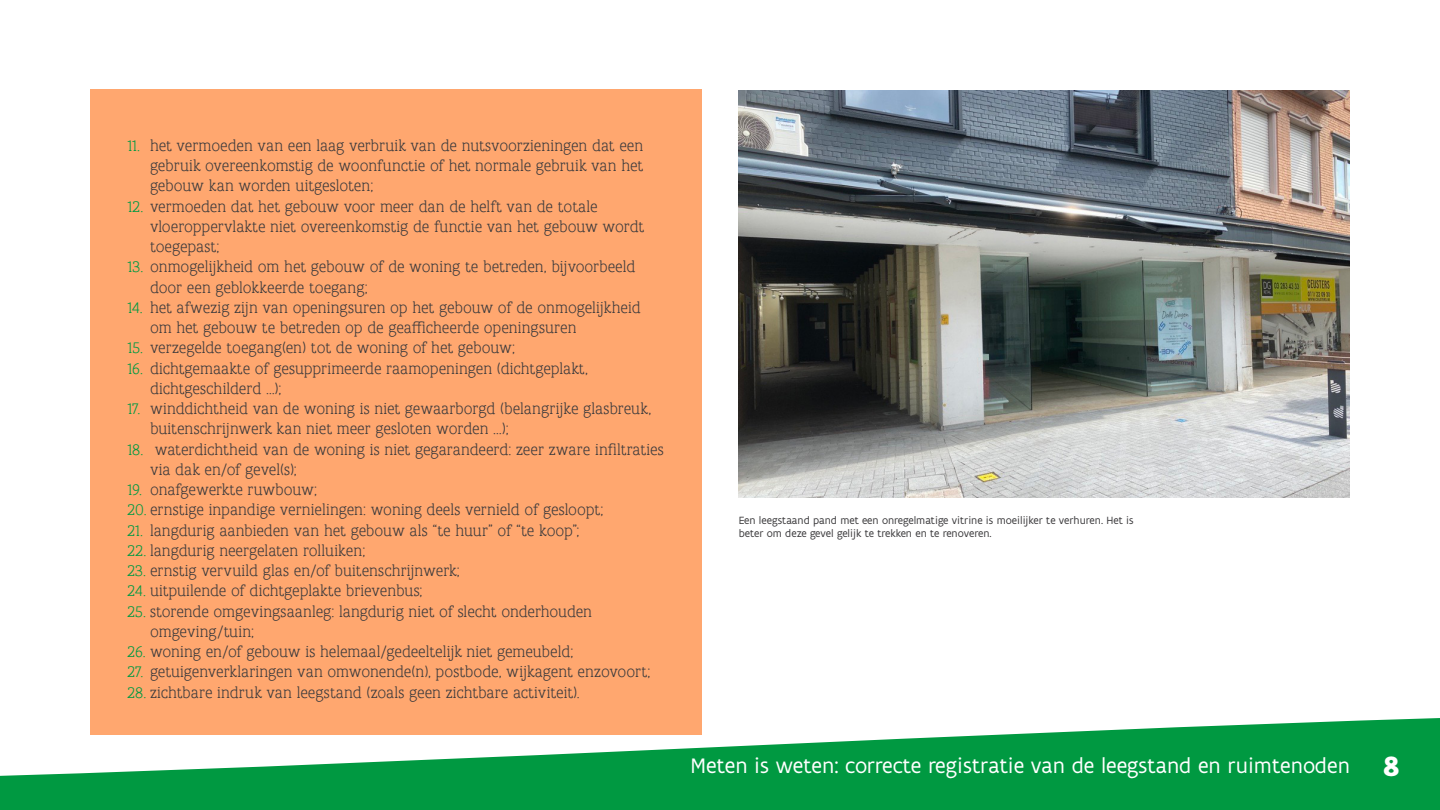
<style>
.page{position:relative;width:1440px;height:810px;background:#fff}
.page>*{position:absolute;margin:0;border:0;box-sizing:border-box;transform-origin:0 0}
.t1{font:700 30px "Flanders Art Sans";color:#fff}
.t2{font:22.5px "Flanders Art Sans";color:#fff}
.Opsomming_nummer{font:300 16.5px/20.2px "Flanders Art Serif";letter-spacing:-.005em;color:#3b3a3c}
.t3{font:11.25px/13.5px "Flanders Art Sans";color:#3b3a3c}
.s1{color:#009941}
</style>
<div class="page">
<svg style="left:0;top:718px;width:1440px;height:92px;fill:#009941"></svg>
<div style="left:90px;top:90px;width:611px;height:645px;background:#ffa76f"></div>
<img style="left:739px;top:90px;width:611px;height:408px">
<p class="Opsomming_nummer" style="left:150px;top:136px;width:495px;text-align:justify;text-indent:-22px"><span class="s1">11.</span> het vermoeden van een laag verbruik van de nutsvoorzieningen dat een gebruik overeenkomstig de woonfunctie of het normale gebruik van het gebouw kan worden uitgesloten;</p>
<p class="Opsomming_nummer" style="left:150px;top:196px;width:496px;text-indent:-22px"><span class="s1">12.</span> vermoeden dat het gebouw voor meer dan de helft van de totale vloeroppervlakte niet overeenkomstig de functie van het gebouw wordt toegepast;</p>
<p class="Opsomming_nummer" style="left:150px;top:257px;width:487px;text-indent:-22px"><span class="s1">13.</span> onmogelijkheid om het gebouw of de woning te betreden, bijvoorbeeld door een geblokkeerde toegang;</p>
<p class="Opsomming_nummer" style="left:150px;top:298px;width:492px;text-indent:-22px"><span class="s1">14.</span> het afwezig zijn van openingsuren op het gebouw of de onmogelijkheid om het gebouw te betreden op de geafficheerde openingsuren</p>
<p class="Opsomming_nummer" style="left:128px;top:338px;width:389px"><span class="s1">15.</span> verzegelde toegang(en) tot de woning of het gebouw;</p>
<p class="Opsomming_nummer" style="left:150px;top:358px;width:440px;text-indent:-22px"><span class="s1">16.</span> dichtgemaakte of gesupprimeerde raamopeningen (dichtgeplakt, dichtgeschilderd …);</p>
<p class="Opsomming_nummer" style="left:150px;top:399px;width:503px;text-indent:-22px"><span class="s1">17.</span> winddichtheid van de woning is niet gewaarborgd (belangrijke glasbreuk, buitenschrijnwerk kan niet meer gesloten worden …);</p>
<p class="Opsomming_nummer" style="left:150px;top:439px;width:515px;text-indent:-22px"><span class="s1">18.</span> waterdichtheid van de woning is niet gegarandeerd: zeer zware infiltraties via dak en/of gevel(s);</p>
<p class="Opsomming_nummer" style="left:128px;top:480px;width:191px"><span class="s1">19.</span> onafgewerkte ruwbouw;</p>
<p class="Opsomming_nummer" style="left:128px;top:500px;width:477px"><span class="s1">20.</span> ernstige inpandige vernielingen: woning deels vernield of gesloopt;</p>
<p class="Opsomming_nummer" style="left:128px;top:520px;width:454px"><span class="s1">21.</span> langdurig aanbieden van het gebouw als “te huur” of “te koop”;</p>
<p class="Opsomming_nummer" style="left:128px;top:541px;width:239px"><span class="s1">22.</span> langdurig neergelaten rolluiken;</p>
<p class="Opsomming_nummer" style="left:128px;top:561px;width:334px"><span class="s1">23.</span> ernstig vervuild glas en/of buitenschrijnwerk;</p>
<p class="Opsomming_nummer" style="left:128px;top:581px;width:297px"><span class="s1">24.</span> uitpuilende of dichtgeplakte brievenbus;</p>
<p class="Opsomming_nummer" style="left:150px;top:601px;width:444px;text-indent:-22px"><span class="s1">25.</span> storende omgevingsaanleg: langdurig niet of slecht onderhouden omgeving/tuin;</p>
<p class="Opsomming_nummer" style="left:128px;top:642px;width:447px"><span class="s1">26.</span> woning en/of gebouw is helemaal/gedeeltelijk niet gemeubeld;</p>
<p class="Opsomming_nummer" style="left:128px;top:662px;width:524px"><span class="s1">27.</span> getuigenverklaringen van omwonende(n), postbode, wijkagent enzovoort;</p>
<p class="Opsomming_nummer" style="left:128px;top:682px;width:454px"><span class="s1">28.</span> zichtbare indruk van leegstand (zoals geen zichtbare activiteit).</p>
<p class="t3" style="left:739px;top:513px;width:396px">Een leegstaand pand met een onregelmatige vitrine is moeilijker te verhuren. Het is beter om deze gevel gelijk te trekken en te renoveren.</p>
<h2 class="t2" style="left:691px;top:752px;width:661px">Meten is weten: correcte registratie van de leegstand en ruimtenoden</h2>
<h1 class="t1" style="left:1383px;top:747px;width:18px">8</h1>
</div>
